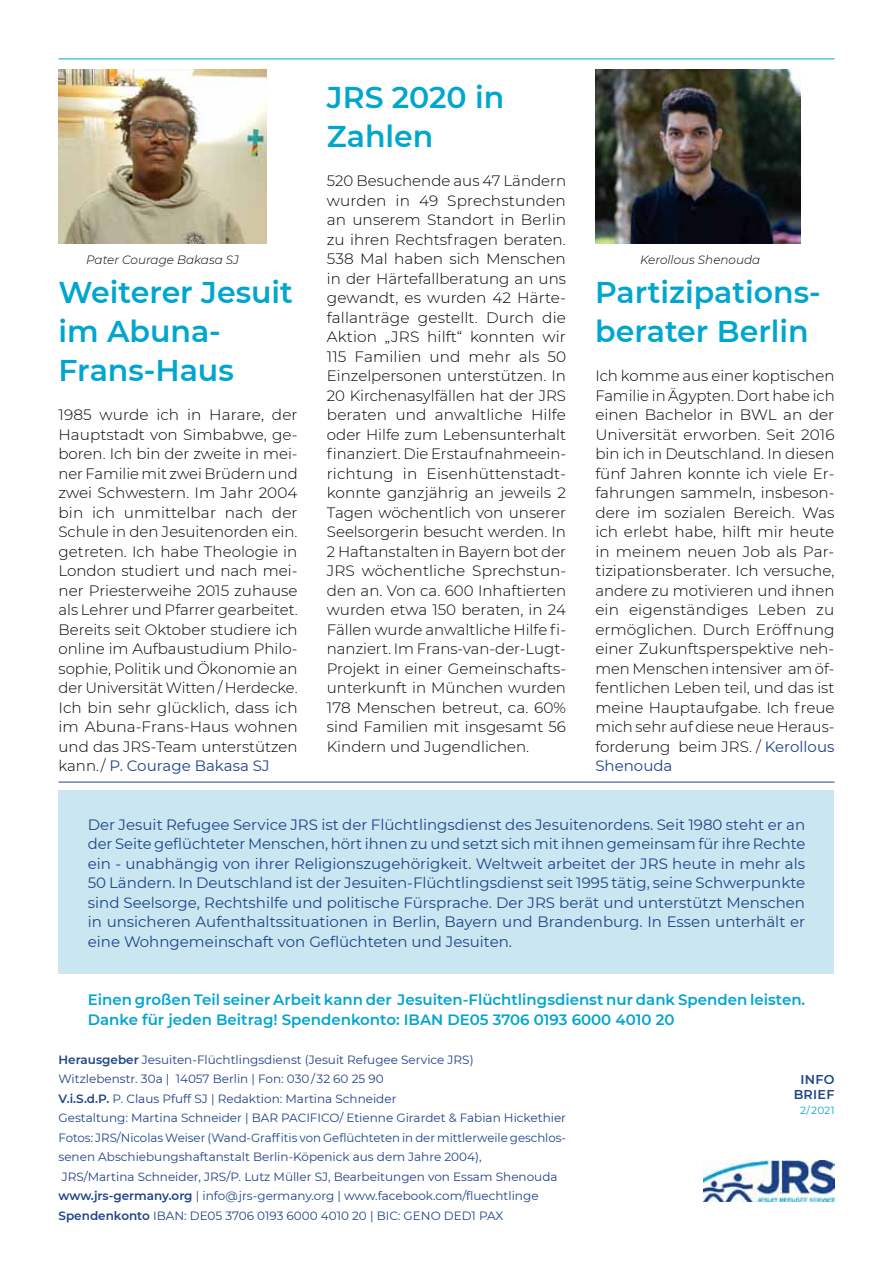
<style>
.page{position:relative;width:893px;height:1263px;background:#fff}
.page>*{position:absolute;margin:0;border:0;box-sizing:border-box;transform-origin:0 0}
.t1{font:600 30px/39px "Montserrat";color:#00a6ce}
.t2{font:300 15px/19.5px "Montserrat";color:#000;text-align:justify}
.t3{font:15px/19.5px "Montserrat";color:#1f4388;text-align:justify}
.t4{font:600 15px/19.5px "Montserrat";color:#00a6ce}
.t5{font:600 12.75px/15px "Montserrat";letter-spacing:.02em;color:#1f4388;text-align:center}
.t6{font:12px/19.5px "Montserrat";color:#1f4388}
.t7{font:italic 300 12px "Montserrat";color:#000}
.t8{font:10.5px "Montserrat";color:#00a6ce}
.s1{font-weight:400;color:#1f4388}
.s2{font-weight:600}
</style>
<div class="page">
<hr style="left:59px;top:59px;width:775px;height:1px;background:#00a6ce">
<img style="left:703px;top:1160px;width:131px;height:41px">
<hr style="left:59px;top:782px;width:775px;height:1px;background:#1f4388">
<div style="left:59px;top:791px;width:775px;height:183px;background:#cae7f1"></div>
<img style="left:595px;top:69px;width:206px;height:175px">
<img style="left:59px;top:69px;width:208px;height:175px">
<h1 class="t1" style="left:327px;top:77px;width:179px">JRS 2020 in<br>Zahlen</h1>
<p class="t2" style="left:327px;top:171px;width:241px">520 Besuchende aus 47 Ländern wurden in 49 Sprechstunden an unserem Standort in Berlin zu ihren Rechtsfragen beraten.<br>538 Mal haben sich Menschen in der Härtefallberatung an uns gewandt, es wurden 42 Härte&shy;fallanträge gestellt. Durch die Aktion „JRS hilft“ konnten wir 115 Familien und mehr als 50<br>Einzelpersonen unterstützen. In 20 Kirchenasylfällen hat der JRS beraten und anwaltliche Hilfe oder Hilfe zum Lebensunterhalt finanziert. Die Erstaufnahmeein&shy;richtung in Eisenhüttenstadt&shy;konnte ganzjährig an jeweils 2<br>Tagen wöchentlich von unserer Seelsorgerin besucht werden. In 2 Haftanstalten in Bayern bot der JRS wöchentliche Sprechstun&shy;den an. Von ca. 600 Inhaftierten wurden etwa 150 beraten, in 24<br>Fällen wurde anwaltliche Hilfe fi&shy;nanziert. Im Frans-van-der-Lugt-Projekt in einer Gemeinschafts&shy;unterkunft in München wurden 178 Menschen betreut, ca. 60% sind Familien mit insgesamt 56<br>Kindern und Jugendlichen.</p>
<p class="t7" style="left:86px;top:252px;width:154px">Pater Courage Bakasa SJ</p>
<p class="t7" style="left:640px;top:252px;width:122px">Kerollous Shenouda</p>
<h1 class="t1" style="left:59px;top:272px;width:236px">Weiterer Jesuit im Abuna-<br>Frans-Haus</h1>
<h1 class="t1" style="left:595px;top:272px;width:227px">Partizipations&shy;berater Berlin</h1>
<p class="t2" style="left:595px;top:366px;width:241px">Ich komme aus einer koptischen Familie in Ägypten. Dort habe ich einen Bachelor in BWL an der Universität erworben. Seit 2016 bin ich in Deutschland. In diesen fünf Jahren konnte ich viele Er&shy;fahrungen sammeln, insbeson&shy;dere im sozialen Bereich. Was ich erlebt habe, hilft mir heute in meinem neuen Job als Par&shy;tizipationsberater. Ich versuche, andere zu motivieren und ihnen ein eigenständiges Leben zu ermöglichen. Durch Eröffnung einer Zukunftsperspektive neh&shy;men Menschen intensiver am öf&shy;fentlichen Leben teil, und das ist meine Hauptaufgabe. Ich freue mich sehr auf diese neue Heraus&shy;forderung beim JRS. / <span class="s1">Kerollous Shenouda</span></p>
<p class="t2" style="left:59px;top:405px;width:241px">1985 wurde ich in Harare, der Hauptstadt von Simbabwe, ge&shy;boren. Ich bin der zweite in mei&shy;ner Familie mit zwei Brüdern und zwei Schwestern. Im Jahr 2004 bin ich unmittelbar nach der Schule in den Jesuitenorden ein. getreten. Ich habe Theologie in London studiert und nach mei&shy;ner Priesterweihe 2015 zuhause als Lehrer und Pfarrer gearbeitet.<br>Bereits seit Oktober studiere ich online im Aufbaustudium Philo&shy;sophie, Politik und Ökonomie an der Universität Witten / Herdecke.<br>Ich bin sehr glücklich, dass ich im Abuna-Frans-Haus wohnen und das JRS-Team unterstützen kann./ <span class="s1">P. Courage Bakasa SJ</span></p>
<p class="t3" style="left:88px;top:814px;width:719px">Der Jesuit Refugee Service JRS ist der Flüchtlingsdienst des Jesuitenordens. Seit 1980 steht er an der Seite geflüchteter Menschen, hört ihnen zu und setzt sich mit ihnen gemeinsam für ihre Rechte ein - unabhängig von ihrer Religionszugehörigkeit. Weltweit arbeitet der JRS heute in mehr als 50 Ländern. In Deutschland ist der Jesuiten-Flüchtlingsdienst seit 1995 tätig, seine Schwerpunkte sind Seelsorge, Rechtshilfe und politische Fürsprache. Der JRS berät und unterstützt Menschen in unsicheren Aufenthaltssituationen in Berlin, Bayern und Brandenburg. In Essen unterhält er eine Wohngemeinschaft von Geflüchteten und Jesuiten.</p>
<p class="t4" style="left:88px;top:989px;width:719px">Einen großen Teil seiner Arbeit kann der Jesuiten-Flüchtlingsdienst nur dank Spenden leisten.<br>Danke für jeden Beitrag! Spendenkonto: IBAN DE05 3706 0193 6000 4010 20</p>
<p class="t6" style="left:59px;top:1049px;width:509px"><span class="s2">Herausgeber</span> Jesuiten-Flüchtlingsdienst (Jesuit Refugee Service JRS)<br>Witzlebenstr. 30a | 14057 Berlin | Fon: 030 / 32 60 25 90<br><span class="s2">V.i.S.d.P.</span> P. Claus Pfuff SJ | Redaktion: Martina Schneider<br>Gestaltung: Martina Schneider | BAR PACIFICO/ Etienne Girardet &amp; Fabian Hickethier Fotos: JRS/Nicolas Weiser (Wand-Graffitis von Geflüchteten in der mittlerweile geschlos&shy;senen Abschiebungshaftanstalt Berlin-Köpenick aus dem Jahre 2004),<br>JRS/Martina Schneider, JRS/P. Lutz Müller SJ, Bearbeitungen von Essam Shenouda <span class="s2">www.jrs-germany.org</span> | info@jrs-germany.org | www.facebook.com/fluechtlinge <span class="s2">Spendenkonto</span> IBAN: DE05 3706 0193 6000 4010 20 | BIC: GENO DED1 PAX</p>
<p class="t5" style="left:794px;top:1071px;width:42px">info brief</p>
<p class="t8" style="left:800px;top:1103px;width:36px">2/ 2021</p>
</div>
